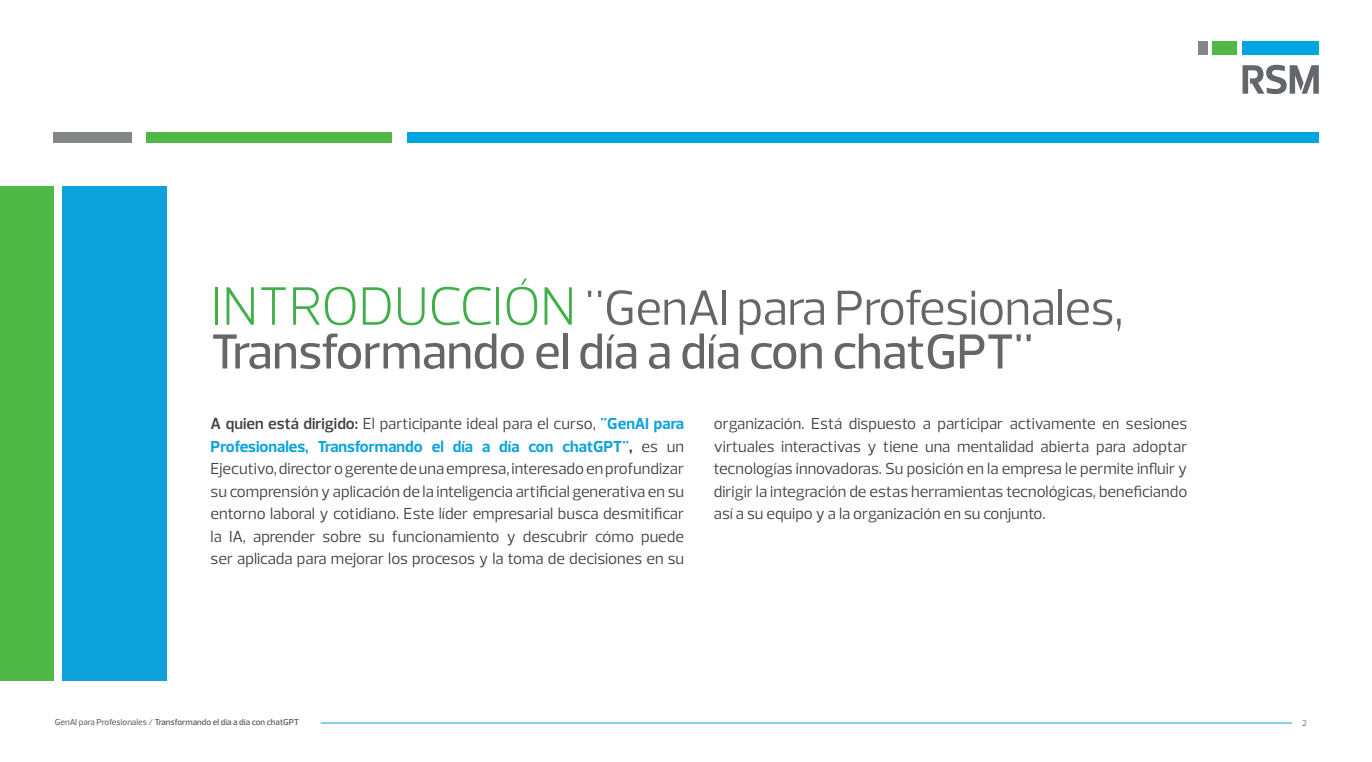
<style>
.page{position:relative;width:1372px;height:762px;background:#fff}
.page>*{position:absolute;margin:0;border:0;box-sizing:border-box;transform-origin:0 0}
.t1{font:500 50px/43.8px "Prelo";letter-spacing:-.01em;color:#666669}
.t2{font:16.25px/22.5px "Prelo";color:#404040;text-align:justify}
.t3{font:600 8.75px "Prelo";color:#63666b}
.t4{font:8.75px "Prelo";color:#63666b}
.s1{font-weight:300;font-size:55px;color:#40ae49}
.s2{font-weight:400}
.s3{font-weight:600}
.s4{font-weight:700;color:#0ea3dd}
.s5{font-weight:700}
.s6{font-weight:500}
</style>
<div class="page">
<hr style="left:321px;top:723px;width:970px;height:1px;background:#0ea2dd">
<div style="left:1242px;top:42px;width:76px;height:13px;background:#00a6e0"></div>
<div style="left:1197px;top:42px;width:10px;height:13px;background:#858787"></div>
<div style="left:1212px;top:42px;width:24px;height:13px;background:#4fb847"></div>
<svg style="left:1242px;top:65px;width:76px;height:29px"></svg>
<div style="left:54px;top:132px;width:78px;height:11px;background:#858787"></div>
<div style="left:147px;top:132px;width:245px;height:11px;background:#4fb847"></div>
<div style="left:407px;top:132px;width:911px;height:11px;background:#00a6e0"></div>
<div style="left:62px;top:186px;width:105px;height:494px;background:#0ea2dd"></div>
<div style="left:0;top:186px;width:53px;height:494px;background:#4fb847"></div>
<p class="t1" style="left:211px;top:286px;width:914px"><span class="s1">INTRODUCCIÓN</span> <span class="s2">"GenAI para Profesionales,<br></span>Transformando el día a día con chatGPT"</p>
<p class="t2" style="left:211px;top:412px;width:475px"><span class="s3">A quien está dirigido:</span> El participante ideal para el curso, <span class="s4">"GenAI para Profesionales, Transformando el día a día con chatGPT"</span><span class="s5">,</span> es un Ejecutivo, director o gerente de una empresa, interesado en profundizar su comprensión y aplicación de la inteligencia artificial generativa en su entorno laboral y cotidiano. Este líder empresarial busca desmitificar la IA, aprender sobre su funcionamiento y descubrir cómo puede ser aplicada para mejorar los procesos y la toma de decisiones en su</p>
<p class="t2" style="left:713px;top:412px;width:475px">organización. Está dispuesto a participar activamente en sesiones virtuales interactivas y tiene una mentalidad abierta para adoptar tecnologías innovadoras. Su posición en la empresa le permite influir y dirigir la integración de estas herramientas tecnológicas, beneficiando así a su equipo y a la organización en su conjunto.</p>
<p class="t3" style="left:55px;top:717px;width:246px"><span class="s6">GenAI para Profesionales /</span> Transformando el día a día con chatGPT</p>
<p class="t4" style="left:1302px;top:718px;width:6px">2</p>
</div>
